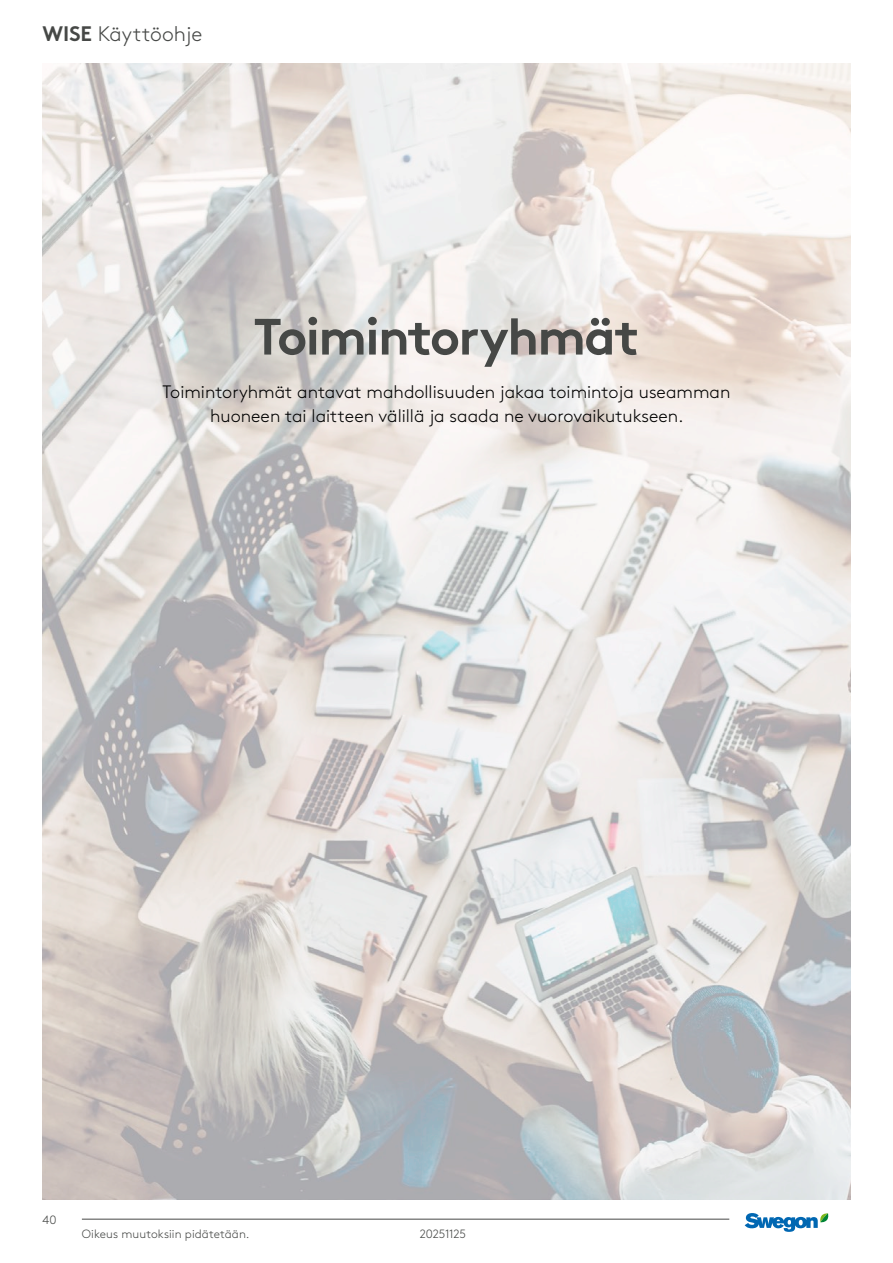
<style>
.page{position:relative;width:893px;height:1263px;background:#fff}
.page>*{position:absolute;margin:0;border:0;box-sizing:border-box;transform-origin:0 0}
.t1{font:700 51px "Swegon Brown";letter-spacing:-.03em;color:#464846}
.t2{font:300 21px "Swegon Brown";color:#464846}
.t3{font:300 18px/24px "Swegon Brown";color:#000;text-align:center}
.t4{font:300 12px "Swegon Brown";letter-spacing:.005em;color:#464846}
.t5{font:300 12px "Swegon Brown";letter-spacing:-.02em;color:#464846}
.s1{font-weight:700}
</style>
<div class="page">
<hr style="left:82px;top:1219px;width:647px;height:1px;background:#464846">
<svg style="left:745px;top:1213px;width:84px;height:19px"></svg>
<img style="left:43px;top:64px;width:807px;height:1135px">
<p class="t2" style="left:43px;top:18px;width:162px"><span class="s1">WISE</span> Käyttöohje</p>
<h1 class="t1" style="left:254px;top:295px;width:387px">Toimintoryhmät</h1>
<p class="t3" style="left:163px;top:379px;width:569px">Toimintoryhmät antavat mahdollisuuden jakaa toimintoja useamman huoneen tai laitteen välillä ja saada ne vuorovaikutukseen.</p>
<p class="t4" style="left:43px;top:1211px;width:15px">40</p>
<p class="t4" style="left:82px;top:1225px;width:169px">Oikeus muutoksiin pidätetään.</p>
<p class="t5" style="left:420px;top:1225px;width:48px">20251125</p>
</div>
